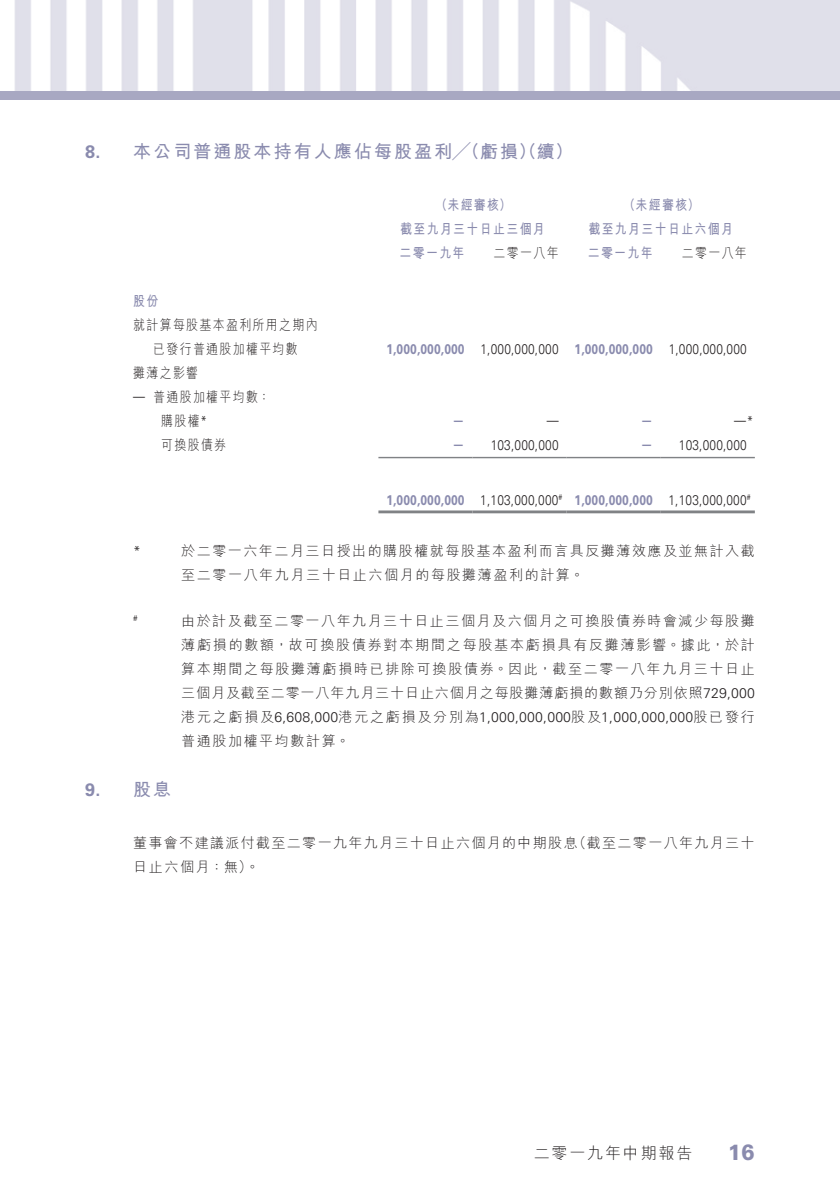
<style>
.page{position:relative;width:840px;height:1191px;background:#fff}
.page>*{position:absolute;margin:0;border:0;box-sizing:border-box;transform-origin:0 0}
.t1{font:900 22px "Univers LT Std";color:#8a8bae;scale:.9 1}
._17_H1__Note{font:700 18px "M Hei HK";letter-spacing:.115em;color:#8a8bae}
._17_H1__Note-2{font:700 18px "Univers LT Std";color:#8a8bae}
.t2{font:300 16px "M Hei HK";letter-spacing:.115em;color:#231f20}
._22____IN2__Note{font:300 14px/24px "M Hei HK";letter-spacing:.11em;color:#231f20;text-align:justify}
._01_Body_Text{font:300 14px "Univers LT Std";letter-spacing:.015em;color:#231f20;scale:.85 1}
._01_Body_Text-2{font:700 14px "Univers LT Std";letter-spacing:.015em;color:#8a8bae;scale:.85 1}
._26___P2__Note{font:300 14px/24px "M Hei HK";letter-spacing:.095em;color:#231f20}
._29_Table_Stub__Note{font:300 14px "M Hei HK";letter-spacing:.115em;color:#231f20;scale:.85 1}
._01_Body_Text-3{font:700 14px "M Hei HK";letter-spacing:.115em;color:#8a8bae;scale:.85 1}
._01_Body_Text-4{font:300 14px "M Hei HK";letter-spacing:.115em;color:#231f20;scale:.85 1}
._29_Table_Stub__Note-2{font:700 14px "M Hei HK";color:#8a8bae;scale:.85 1}
._29_Table_Stub__Note-3{font:300 14px "Univers LT Std";color:#231f20;scale:.85 1}
._22____IN2__Note-2{font:300 14px "Univers LT Std";color:#231f20}
._22____IN2__Note-3{font:300 8.2px "Univers LT Std";color:#231f20}
.s1{font-family:"Univers LT Std"}
</style>
<div class="page">
<img style="left:14px;top:0;width:825px;height:91px">
<div style="left:0;top:91px;width:839px;height:8px;background:#a8a8c2"></div>
<hr style="left:378px;top:457px;width:94px;height:1px;background:#808285">
<hr style="left:472px;top:457px;width:94px;height:1px;background:#808285">
<hr style="left:566px;top:457px;width:94px;height:1px;background:#808285">
<hr style="left:660px;top:457px;width:94px;height:1px;background:#808285">
<hr style="left:378px;top:510px;width:94px;height:3px;background:#808285">
<hr style="left:472px;top:510px;width:94px;height:3px;background:#808285">
<hr style="left:566px;top:510px;width:94px;height:3px;background:#808285">
<hr style="left:660px;top:510px;width:94px;height:3px;background:#808285">
<p class="_17_H1__Note-2" style="left:85px;top:141px;width:17px">8.</p>
<p class="_17_H1__Note-2" style="left:85px;top:779px;width:17px">9.</p>
<p class="_17_H1__Note" style="left:133px;top:138px;width:441px">本公司普通股本持有人應佔每股盈利╱（虧損）（續(</p>
<p class="_29_Table_Stub__Note-2" style="left:133px;top:291px;width:31px">股份</p>
<p class="_29_Table_Stub__Note" style="left:133px;top:315px;width:218px">就計算每股基本盈利所用之期內</p>
<p class="_29_Table_Stub__Note" style="left:153px;top:339px;width:171px">已發行普通股加權平均數</p>
<p class="_29_Table_Stub__Note" style="left:133px;top:363px;width:78px">攤薄之影響</p>
<p class="_29_Table_Stub__Note" style="left:153px;top:387px;width:139px">普通股加權平均數：</p>
<p class="_29_Table_Stub__Note-3" style="left:133px;top:388px;width:15px">—</p>
<p class="_29_Table_Stub__Note" style="left:161px;top:411px;width:55px">購股權<span class="s1">*</span></p>
<p class="_29_Table_Stub__Note" style="left:161px;top:435px;width:78px">可換股債券</p>
<p class="_01_Body_Text-3" style="left:435px;top:195px;width:91px">（未經審核）</p>
<p class="_01_Body_Text-3" style="left:623px;top:195px;width:91px">（未經審核(</p>
<p class="_01_Body_Text-3" style="left:400px;top:219px;width:171px">截至九月三十日止三個月</p>
<p class="_01_Body_Text-3" style="left:588px;top:219px;width:171px">截至九月三十日止六個月</p>
<p class="_01_Body_Text-3" style="left:399px;top:243px;width:78px">二零一九年</p>
<p class="_01_Body_Text-4" style="left:493px;top:243px;width:78px">二零一八年</p>
<p class="_01_Body_Text-3" style="left:587px;top:243px;width:78px">二零一九年</p>
<p class="_01_Body_Text-4" style="left:681px;top:243px;width:78px">二零一八年</p>
<p class="_01_Body_Text-2" style="left:386px;top:341px;width:93px">1,000,000,000</p>
<p class="_01_Body_Text" style="left:480px;top:341px;width:93px">1,000,000,000</p>
<p class="_01_Body_Text-2" style="left:574px;top:341px;width:93px">1,000,000,000</p>
<p class="_01_Body_Text" style="left:668px;top:341px;width:93px">1,000,000,000</p>
<p class="_01_Body_Text-2" style="left:452px;top:412px;width:15px">—</p>
<p class="_01_Body_Text-2" style="left:452px;top:436px;width:15px">—</p>
<p class="_01_Body_Text" style="left:546px;top:412px;width:15px">—</p>
<p class="_01_Body_Text" style="left:490px;top:437px;width:81px">103,000,000</p>
<p class="_01_Body_Text-2" style="left:640px;top:412px;width:16px">—</p>
<p class="_01_Body_Text-2" style="left:640px;top:436px;width:16px">—</p>
<p class="_01_Body_Text" style="left:746px;top:413px;width:9px">*</p>
<p class="_01_Body_Text" style="left:733px;top:412px;width:15px">—</p>
<p class="_01_Body_Text" style="left:678px;top:437px;width:81px">103,000,000</p>
<p class="_22____IN2__Note-2" style="left:133px;top:542px;width:9px">*</p>
<p class="_22____IN2__Note-3" style="left:133px;top:613px;width:6px">#</p>
<p class="_01_Body_Text" style="left:480px;top:491px;width:98px">1,103,000,000<sup>#</sup></p>
<p class="_01_Body_Text" style="left:668px;top:491px;width:98px">1,103,000,000<sup>#</sup></p>
<p class="_01_Body_Text-2" style="left:386px;top:491px;width:93px">1,000,000,000</p>
<p class="_22____IN2__Note" style="left:181px;top:538px;width:574px">於二零一六年二月三日授出的購股權就每股基本盈利而言具反攤薄效應及並無計入截</p>
<p class="_01_Body_Text-2" style="left:574px;top:491px;width:93px">1,000,000,000</p>
<p class="_22____IN2__Note" style="left:181px;top:562px;width:404px">至二零一八年九月三十日止六個月的每股攤薄盈利的計算。</p>
<p class="_22____IN2__Note" style="left:181px;top:608px;width:574px">由於計及截至二零一八年九月三十日止三個月及六個月之可換股債券時會減少每股攤</p>
<p class="_22____IN2__Note" style="left:181px;top:632px;width:575px">薄虧損的數額，故可換股債券對本期間之每股基本虧損具有反攤薄影響。據此，於計算本期間之每股攤薄虧損時已排除可換股債券。因此，截至二零一八年九月三十日止三個月及截至二零一八年九月三十日止六個月之每股攤薄虧損的數額乃分別依照<span class="s1">729,000</span>港元之虧損及<span class="s1">6,608,000</span>港元之虧損及分別為<span class="s1">1,000,000,000</span>股及<span class="s1">1,000,000,000</span>股已發行普通股加權平均數計算。</p>
<p class="_17_H1__Note" style="left:133px;top:776px;width:40px">股息</p>
<p class="_26___P2__Note" style="left:133px;top:830px;width:446px">董事會不建議派付截至二零一九年九月三十日止六個月的中期股息日止六個月：無。(</p>
<p class="_26___P2__Note" style="left:572px;top:830px;width:183px">（截至二零一八年九月三十</p>
<p class="t2" style="left:533px;top:1142px;width:160px">二零一九年中期報告</p>
<h1 class="t1" style="left:727px;top:1137px;width:31px">16</h1>
</div>
